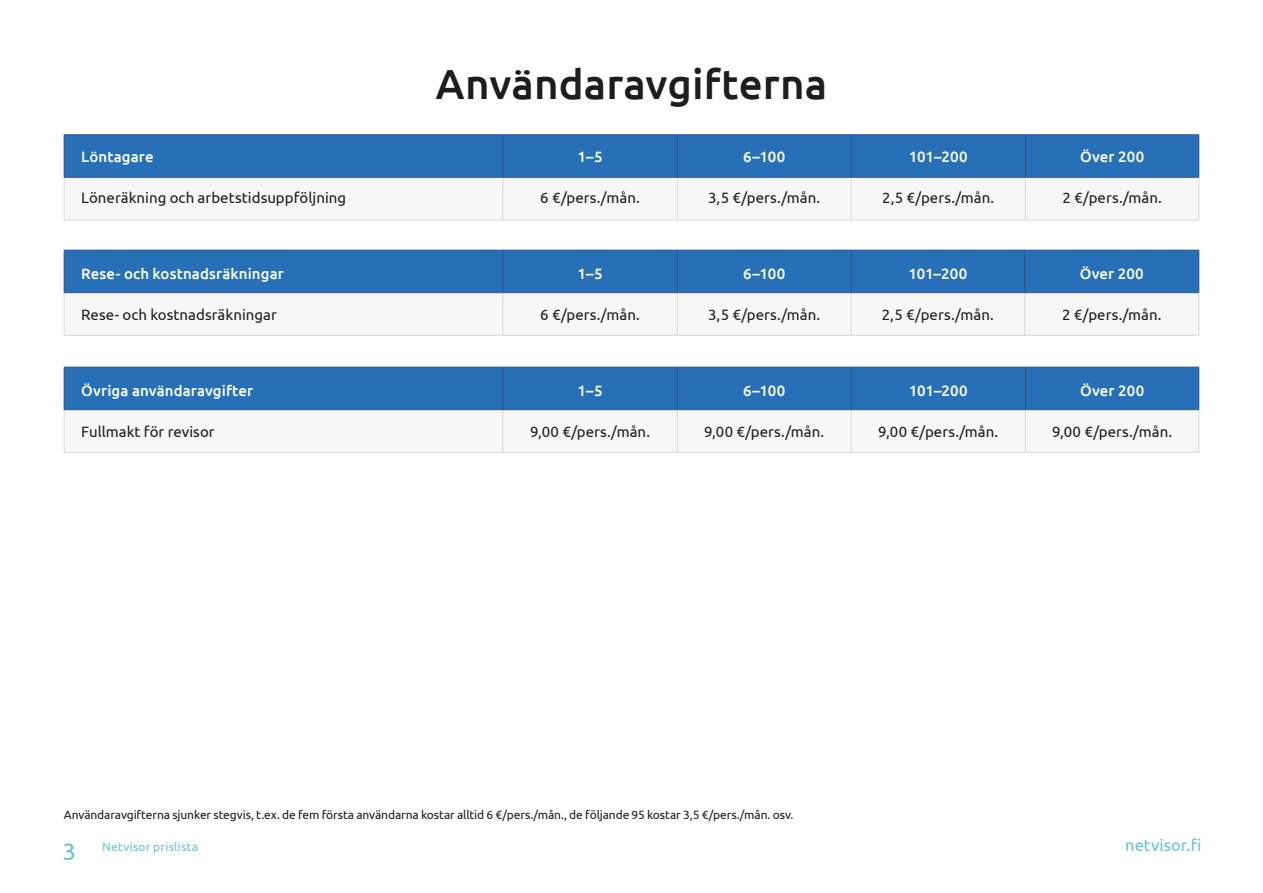
<style>
.page{position:relative;width:1263px;height:893px;background:#fff}
.page>*{position:absolute;margin:0;border:0;box-sizing:border-box;transform-origin:0 0}
.t1{font:500 42px "Ubuntu";color:#1d1d1b}
.t2{font:16.5px "Ubuntu";letter-spacing:.005em;color:#68c4cd}
.t3{font:15px "Ubuntu";letter-spacing:.005em;color:#1d1d1b}
.t4{font:500 15px "Ubuntu";letter-spacing:.005em;color:#fff}
.t5{font:12px "Ubuntu";letter-spacing:-.01em;color:#1d1d1b}
.t6{font:12px "Ubuntu";letter-spacing:.02em;color:#68c4cd}
.s1{font-size:24px}
</style>
<div class="page">
<div style="left:65px;top:135px;width:1133px;height:42px;background:#2770b7"></div>
<svg style="left:65px;top:178px;width:1133px;height:42px"></svg>
<hr style="left:64px;top:178px;width:1px;height:42px;background:#dad7d7">
<hr style="left:502px;top:178px;width:1px;height:42px;background:#dad7d7">
<hr style="left:677px;top:178px;width:1px;height:42px;background:#dad7d7">
<hr style="left:851px;top:178px;width:1px;height:42px;background:#dad7d7">
<hr style="left:1025px;top:178px;width:1px;height:42px;background:#dad7d7">
<hr style="left:1198px;top:178px;width:1px;height:42px;background:#dad7d7">
<hr style="left:64px;top:220px;width:439px;height:1px;background:#dad7d7">
<hr style="left:503px;top:220px;width:174px;height:1px;background:#dad7d7">
<hr style="left:677px;top:220px;width:174px;height:1px;background:#dad7d7">
<hr style="left:851px;top:220px;width:174px;height:1px;background:#dad7d7">
<hr style="left:1025px;top:220px;width:174px;height:1px;background:#dad7d7">
<hr style="left:64px;top:134px;width:439px;height:1px;background:#29528a">
<hr style="left:64px;top:135px;width:1px;height:42px;background:#29528a">
<hr style="left:503px;top:134px;width:174px;height:1px;background:#29528a">
<hr style="left:502px;top:135px;width:1px;height:42px;background:#29528a">
<hr style="left:677px;top:134px;width:174px;height:1px;background:#29528a">
<hr style="left:677px;top:135px;width:1px;height:42px;background:#29528a">
<hr style="left:851px;top:134px;width:174px;height:1px;background:#29528a">
<hr style="left:851px;top:135px;width:1px;height:42px;background:#29528a">
<hr style="left:1025px;top:134px;width:174px;height:1px;background:#29528a">
<hr style="left:1025px;top:135px;width:1px;height:42px;background:#29528a">
<hr style="left:1198px;top:135px;width:1px;height:42px;background:#29528a">
<hr style="left:64px;top:177px;width:439px;height:1px;background:#29528a">
<hr style="left:503px;top:177px;width:174px;height:1px;background:#29528a">
<hr style="left:677px;top:177px;width:174px;height:1px;background:#29528a">
<hr style="left:851px;top:177px;width:174px;height:1px;background:#29528a">
<hr style="left:1025px;top:177px;width:174px;height:1px;background:#29528a">
<div style="left:65px;top:251px;width:1133px;height:41px;background:#2770b7"></div>
<svg style="left:65px;top:293px;width:1133px;height:42px"></svg>
<hr style="left:64px;top:293px;width:1px;height:42px;background:#dad7d7">
<hr style="left:502px;top:293px;width:1px;height:42px;background:#dad7d7">
<hr style="left:677px;top:293px;width:1px;height:42px;background:#dad7d7">
<hr style="left:851px;top:293px;width:1px;height:42px;background:#dad7d7">
<hr style="left:1024px;top:293px;width:1px;height:42px;background:#dad7d7">
<hr style="left:1198px;top:293px;width:1px;height:42px;background:#dad7d7">
<hr style="left:64px;top:335px;width:439px;height:1px;background:#dad7d7">
<hr style="left:503px;top:335px;width:174px;height:1px;background:#dad7d7">
<hr style="left:677px;top:335px;width:174px;height:1px;background:#dad7d7">
<hr style="left:851px;top:335px;width:174px;height:1px;background:#dad7d7">
<hr style="left:1025px;top:335px;width:174px;height:1px;background:#dad7d7">
<hr style="left:64px;top:250px;width:439px;height:1px;background:#29528a">
<hr style="left:64px;top:251px;width:1px;height:41px;background:#29528a">
<hr style="left:503px;top:250px;width:174px;height:1px;background:#29528a">
<hr style="left:502px;top:251px;width:1px;height:41px;background:#29528a">
<hr style="left:677px;top:250px;width:174px;height:1px;background:#29528a">
<hr style="left:677px;top:251px;width:1px;height:41px;background:#29528a">
<hr style="left:851px;top:250px;width:174px;height:1px;background:#29528a">
<hr style="left:851px;top:251px;width:1px;height:41px;background:#29528a">
<hr style="left:1025px;top:250px;width:174px;height:1px;background:#29528a">
<hr style="left:1024px;top:251px;width:1px;height:41px;background:#29528a">
<hr style="left:1198px;top:251px;width:1px;height:41px;background:#29528a">
<hr style="left:64px;top:292px;width:439px;height:1px;background:#29528a">
<hr style="left:503px;top:292px;width:174px;height:1px;background:#29528a">
<hr style="left:677px;top:292px;width:174px;height:1px;background:#29528a">
<hr style="left:851px;top:292px;width:174px;height:1px;background:#29528a">
<hr style="left:1025px;top:292px;width:174px;height:1px;background:#29528a">
<div style="left:65px;top:368px;width:1133px;height:41px;background:#2770b7"></div>
<svg style="left:65px;top:410px;width:1133px;height:42px"></svg>
<hr style="left:64px;top:410px;width:1px;height:42px;background:#dad7d7">
<hr style="left:502px;top:410px;width:1px;height:42px;background:#dad7d7">
<hr style="left:677px;top:410px;width:1px;height:42px;background:#dad7d7">
<hr style="left:851px;top:410px;width:1px;height:42px;background:#dad7d7">
<hr style="left:1025px;top:410px;width:1px;height:42px;background:#dad7d7">
<hr style="left:1198px;top:410px;width:1px;height:42px;background:#dad7d7">
<hr style="left:64px;top:452px;width:439px;height:1px;background:#dad7d7">
<hr style="left:503px;top:452px;width:174px;height:1px;background:#dad7d7">
<hr style="left:677px;top:452px;width:174px;height:1px;background:#dad7d7">
<hr style="left:851px;top:452px;width:174px;height:1px;background:#dad7d7">
<hr style="left:1025px;top:452px;width:174px;height:1px;background:#dad7d7">
<hr style="left:64px;top:367px;width:439px;height:1px;background:#29528a">
<hr style="left:64px;top:368px;width:1px;height:41px;background:#29528a">
<hr style="left:503px;top:367px;width:174px;height:1px;background:#29528a">
<hr style="left:502px;top:368px;width:1px;height:41px;background:#29528a">
<hr style="left:677px;top:367px;width:174px;height:1px;background:#29528a">
<hr style="left:677px;top:368px;width:1px;height:41px;background:#29528a">
<hr style="left:851px;top:367px;width:174px;height:1px;background:#29528a">
<hr style="left:851px;top:368px;width:1px;height:41px;background:#29528a">
<hr style="left:1025px;top:367px;width:174px;height:1px;background:#29528a">
<hr style="left:1025px;top:368px;width:1px;height:41px;background:#29528a">
<hr style="left:1198px;top:368px;width:1px;height:41px;background:#29528a">
<hr style="left:64px;top:409px;width:439px;height:1px;background:#29528a">
<hr style="left:503px;top:409px;width:174px;height:1px;background:#29528a">
<hr style="left:677px;top:409px;width:174px;height:1px;background:#29528a">
<hr style="left:851px;top:409px;width:174px;height:1px;background:#29528a">
<hr style="left:1025px;top:409px;width:174px;height:1px;background:#29528a">
<h1 class="t1" style="left:436px;top:58px;width:393px">Användaravgifterna</h1>
<p class="t4" style="left:81px;top:147px;width:74px">Löntagare</p>
<p class="t4" style="left:578px;top:147px;width:26px">1–5</p>
<p class="t4" style="left:743px;top:147px;width:44px">6–100</p>
<p class="t4" style="left:909px;top:147px;width:60px">101–200</p>
<p class="t4" style="left:1080px;top:147px;width:66px">Över 200</p>
<p class="t3" style="left:81px;top:188px;width:266px">Löneräkning och arbetstidsuppföljning</p>
<p class="t3" style="left:540px;top:188px;width:101px">6 €/pers./mån.</p>
<p class="t3" style="left:708px;top:188px;width:114px">3,5 €/pers./mån.</p>
<p class="t3" style="left:882px;top:188px;width:114px">2,5 €/pers./mån.</p>
<p class="t3" style="left:1062px;top:188px;width:101px">2 €/pers./mån.</p>
<p class="t4" style="left:81px;top:264px;width:204px">Rese- och kostnadsräkningar</p>
<p class="t4" style="left:578px;top:264px;width:26px">1–5</p>
<p class="t4" style="left:743px;top:264px;width:44px">6–100</p>
<p class="t4" style="left:908px;top:264px;width:60px">101–200</p>
<p class="t4" style="left:1080px;top:264px;width:66px">Över 200</p>
<p class="t3" style="left:81px;top:305px;width:197px">Rese- och kostnadsräkningar</p>
<p class="t3" style="left:540px;top:305px;width:101px">6 €/pers./mån.</p>
<p class="t3" style="left:708px;top:305px;width:114px">3,5 €/pers./mån.</p>
<p class="t3" style="left:882px;top:305px;width:114px">2,5 €/pers./mån.</p>
<p class="t3" style="left:1062px;top:305px;width:101px">2 €/pers./mån.</p>
<p class="t4" style="left:81px;top:381px;width:174px">Övriga användaravgifter</p>
<p class="t4" style="left:578px;top:381px;width:26px">1–5</p>
<p class="t4" style="left:743px;top:381px;width:44px">6–100</p>
<p class="t4" style="left:909px;top:381px;width:60px">101–200</p>
<p class="t4" style="left:1080px;top:381px;width:66px">Över 200</p>
<p class="t3" style="left:81px;top:422px;width:135px">Fullmakt för revisor</p>
<p class="t3" style="left:530px;top:422px;width:122px">9,00 €/pers./mån.</p>
<p class="t3" style="left:704px;top:422px;width:122px">9,00 €/pers./mån.</p>
<p class="t3" style="left:878px;top:422px;width:122px">9,00 €/pers./mån.</p>
<p class="t3" style="left:1052px;top:422px;width:122px">9,00 €/pers./mån.</p>
<p class="t5" style="left:64px;top:807px;width:731px">Användaravgifterna sjunker stegvis, t.ex. de fem första användarna kostar alltid 6 €/pers./mån., de följande 95 kostar 3,5 €/pers./mån. osv.</p>
<p class="t6" style="left:63px;top:839px;width:137px"><span class="s1">3</span> Netvisor prislista</p>
<p class="t2" style="left:1125px;top:835px;width:78px">netvisor.fi</p>
</div>
